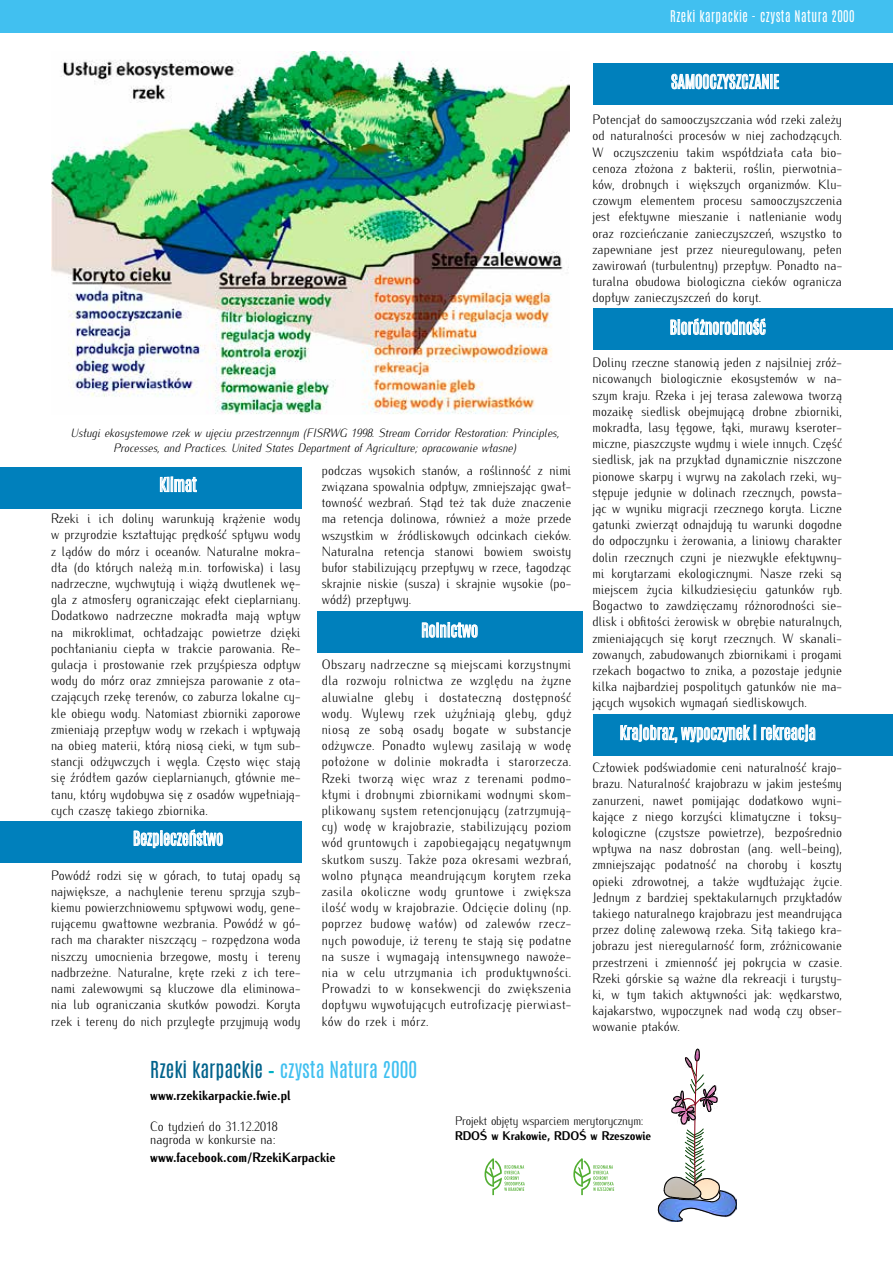
<style>
.page{position:relative;width:893px;height:1263px;background:#fff}
.page>*{position:absolute;margin:0;border:0;box-sizing:border-box;transform-origin:0 0}
.t1{font:19.5px "Antonio";color:#41c0f0}
.t2{font:16.5px "Antonio";letter-spacing:-.02em;color:#fff}
.t3{font:300 13.5px/16.2px "Iwona Cond";letter-spacing:.01em;color:#000;text-align:justify}
.t4{font:800 13.5px "Iwona Cond";color:#000}
.t5{font:13.5px "Antonio";letter-spacing:.04em;color:#fff;scale:.91 1}
.t6{font:300 12.45px "Iwona Cond";letter-spacing:-.01em;color:#000}
.t7{font:800 12.45px "Iwona Cond";letter-spacing:-.01em;color:#000}
.t8{font:italic 300 12px/14.4px "Iwona Cond";color:#000;text-align:center}
.s1{color:#00628b}
.s2{color:#00b1c5}
</style>
<div class="page">
<div style="left:0;top:0;width:893px;height:32px;background:#41c0f0"></div>
<div style="left:0;top:467px;width:301px;height:42px;background:#0080bc"></div>
<div style="left:0;top:821px;width:301px;height:42px;background:#0080bc"></div>
<div style="left:594px;top:308px;width:299px;height:42px;background:#0080bc"></div>
<div style="left:594px;top:714px;width:299px;height:41px;background:#0080bc"></div>
<svg style="left:160px;top:476px;width:37px;height:17px"></svg>
<svg style="left:133px;top:829px;width:90px;height:20px"></svg>
<svg style="left:670px;top:318px;width:96px;height:17px"></svg>
<svg style="left:620px;top:724px;width:196px;height:32px"></svg>
<svg style="left:657px;top:1048px;width:79px;height:173px"></svg>
<svg style="left:485px;top:1158px;width:40px;height:37px"></svg>
<svg style="left:573px;top:1158px;width:41px;height:37px"></svg>
<img style="left:51px;top:51px;width:518px;height:363px">
<div style="left:317px;top:611px;width:265px;height:42px;background:#0080bc"></div>
<div style="left:594px;top:63px;width:299px;height:41px;background:#0080bc"></div>
<svg style="left:422px;top:622px;width:56px;height:16px"></svg>
<svg style="left:671px;top:73px;width:108px;height:17px"></svg>
<p class="t5" style="left:670px;top:6px;width:204px">Rzeki karpackie - czysta Natura 2000</p>
<p class="t2" style="left:671px;top:69px;width:110px">SAMOOCZYSZCZANIE</p>
<p class="t3" style="left:592px;top:110px;width:251px">Potencjał do samooczyszczania wód rzeki zależy od naturalności procesów w niej zachodzących.<br>W oczyszczeniu takim współdziała cała bio&shy;cenoza złożona z bakterii, roślin, pierwotnia&shy;ków, drobnych i większych organizmów. Klu&shy;czowym elementem procesu samooczyszczenia jest efektywne mieszanie i natlenianie wody oraz rozcieńczanie zanieczyszczeń, wszystko to zapewniane jest przez nieuregulowany, pełen zawirowań (turbulentny) przepływ. Ponadto na&shy;turalna obudowa biologiczna cieków ogranicza dopływ zanieczyszczeń do koryt.</p>
<p class="t8" style="left:71px;top:425px;width:490px">Usługi ekosystemowe rzek w ujęciu przestrzennym (FISRWG 1998. Stream Corridor Restoration: Principles,<br>Processes, and Practices. United States Department of Agriculture; opracowanie własne)</p>
<p class="t2" style="left:159px;top:472px;width:39px">Klimat</p>
<p class="t3" style="left:51px;top:509px;width:251px">Rzeki i ich doliny warunkują krążenie wody w przyrodzie kształtując prędkość spływu wody z lądów do mórz i oceanów. Naturalne mokra&shy;dła (do których należą m.in. torfowiska) i lasy nadrzeczne, wychwytują i wiążą dwutlenek wę&shy;gla z atmosfery ograniczając efekt cieplarniany.<br>Dodatkowo nadrzeczne mokradła mają wpływ na mikroklimat, ochładzając powietrze dzięki pochłanianiu ciepła w trakcie parowania. Re&shy;gulacja i prostowanie rzek przyśpiesza odpływ wody do mórz oraz zmniejsza parowanie z ota&shy;czających rzekę terenów, co zaburza lokalne cy&shy;kle obiegu wody. Natomiast zbiorniki zaporowe zmieniają przepływ wody w rzekach i wpływają na obieg materii, którą niosą cieki, w tym sub&shy;stancji odżywczych i węgla. Często więc stają się źródłem gazów cieplarnianych, głównie me&shy;tanu, który wydobywa się z osadów wypełniają&shy;cych czaszę takiego zbiornika.</p>
<p class="t2" style="left:133px;top:826px;width:92px">Bezpieczeństwo</p>
<p class="t3" style="left:51px;top:866px;width:251px">Powódź rodzi się w górach, to tutaj opady są największe, a nachylenie terenu sprzyja szyb&shy;kiemu powierzchniowemu spływowi wody, gene&shy;rującemu gwałtowne wezbrania. Powódź w gó&shy;rach ma charakter niszczący - rozpędzona woda niszczy umocnienia brzegowe, mosty i tereny nadbrzeżne. Naturalne, kręte rzeki z ich tere&shy;nami zalewowymi są kluczowe dla eliminowa&shy;nia lub ograniczania skutków powodzi. Koryta rzek i tereny do nich przyległe przyjmują wody</p>
<p class="t3" style="left:322px;top:461px;width:251px">podczas wysokich stanów, a roślinność z nimi związana spowalnia odpływ, zmniejszając gwał&shy;towność wezbrań. Stąd też tak duże znaczenie ma retencja dolinowa, również a może przede wszystkim w źródliskowych odcinkach cieków.<br>Naturalna retencja stanowi bowiem swoisty bufor stabilizujący przepływy w rzece, łagodząc skrajnie niskie (susza) i skrajnie wysokie (po&shy;wódź) przepływy.</p>
<p class="t2" style="left:421px;top:618px;width:59px">Rolnictwo</p>
<p class="t3" style="left:322px;top:655px;width:251px">Obszary nadrzeczne są miejscami korzystnymi dla rozwoju rolnictwa ze względu na żyzne aluwialne gleby i dostateczną dostępność wody. Wylewy rzek użyźniają gleby, gdyż niosą ze sobą osady bogate w substancje odżywcze. Ponadto wylewy zasilają w wodę położone w dolinie mokradła i starorzecza.<br>Rzeki tworzą więc wraz z terenami podmo&shy;kłymi i drobnymi zbiornikami wodnymi skom&shy;plikowany system retencjonujący (zatrzymują&shy;cy) wodę w krajobrazie, stabilizujący poziom wód gruntowych i zapobiegający negatywnym skutkom suszy. Także poza okresami wezbrań, wolno płynąca meandrującym korytem rzeka zasila okoliczne wody gruntowe i zwiększa ilość wody w krajobrazie. Odcięcie doliny (np. poprzez budowę wałów) od zalewów rzecz&shy;nych powoduje, iż tereny te stają się podatne na susze i wymagają intensywnego nawoże&shy;nia w celu utrzymania ich produktywności.<br>Prowadzi to w konsekwencji do zwiększenia dopływu wywołujących eutrofizację pierwiast&shy;ków do rzek i mórz.</p>
<p class="t2" style="left:669px;top:315px;width:98px">Bioróżnorodność</p>
<p class="t3" style="left:592px;top:353px;width:251px">Doliny rzeczne stanowią jeden z najsilniej zróż&shy;nicowanych biologicznie ekosystemów w na&shy;szym kraju. Rzeka i jej terasa zalewowa tworzą mozaikę siedlisk obejmującą drobne zbiorniki, mokradła, lasy łęgowe, łąki, murawy kseroter&shy;miczne, piaszczyste wydmy i wiele innych. Część siedlisk, jak na przykład dynamicznie niszczone pionowe skarpy i wyrwy na zakolach rzeki, wy&shy;stępuje jedynie w dolinach rzecznych, powsta&shy;jąc w wyniku migracji rzecznego koryta. Liczne gatunki zwierząt odnajdują tu warunki dogodne do odpoczynku i żerowania, a liniowy charakter dolin rzecznych czyni je niezwykle efektywny&shy;mi korytarzami ekologicznymi. Nasze rzeki są miejscem życia kilkudziesięciu gatunków ryb.<br>Bogactwo to zawdzięczamy różnorodności sie&shy;dlisk i obfitości żerowisk w obrębie naturalnych, zmieniających się koryt rzecznych. W skanali&shy;zowanych, zabudowanych zbiornikami i progami rzekach bogactwo to znika, a pozostaje jedynie kilka najbardziej pospolitych gatunków nie ma&shy;jących wysokich wymagań siedliskowych.</p>
<p class="t2" style="left:620px;top:720px;width:198px">Krajobraz, wypoczynek i rekreacja</p>
<p class="t3" style="left:592px;top:758px;width:251px">Człowiek podświadomie ceni naturalność krajo&shy;brazu. Naturalność krajobrazu w jakim jesteśmy zanurzeni, nawet pomijając dodatkowo wyni&shy;kające z niego korzyści klimatyczne i toksy&shy;kologiczne (czystsze powietrze), bezpośrednio wpływa na nasz dobrostan (ang. well-being), zmniejszając podatność na choroby i koszty opieki zdrowotnej, a także wydłużając życie.<br>Jednym z bardziej spektakularnych przykładów takiego naturalnego krajobrazu jest meandrująca przez dolinę zalewową rzeka. Siłą takiego kra&shy;jobrazu jest nieregularność form, zróżnicowanie przestrzeni i zmienność jej pokrycia w czasie.<br>Rzeki górskie są ważne dla rekreacji i turysty&shy;ki, w tym takich aktywności jak: wędkarstwo, kajakarstwo, wypoczynek nad wodą czy obser&shy;wowanie ptaków.</p>
<h1 class="t1" style="left:150px;top:1055px;width:268px"><span class="s1">Rzeki karpackie</span> <span class="s2">–</span> czysta Natura 2000</h1>
<p class="t4" style="left:150px;top:1085px;width:142px">www.rzekikarpackie.fwie.pl</p>
<p class="t3" style="left:150px;top:1118px;width:129px;line-height:13.5px">Co tydzień do 31.12.2018 nagroda w konkursie na:</p>
<p class="t4" style="left:150px;top:1147px;width:187px">www.facebook.com/RzekiKarpackie</p>
<p class="t6" style="left:455px;top:1110px;width:190px">Projekt objęty wsparciem merytorycznym:</p>
<p class="t7" style="left:455px;top:1126px;width:198px">RDOŚ w Krakowie, RDOŚ w Rzeszowie</p>
</div>
